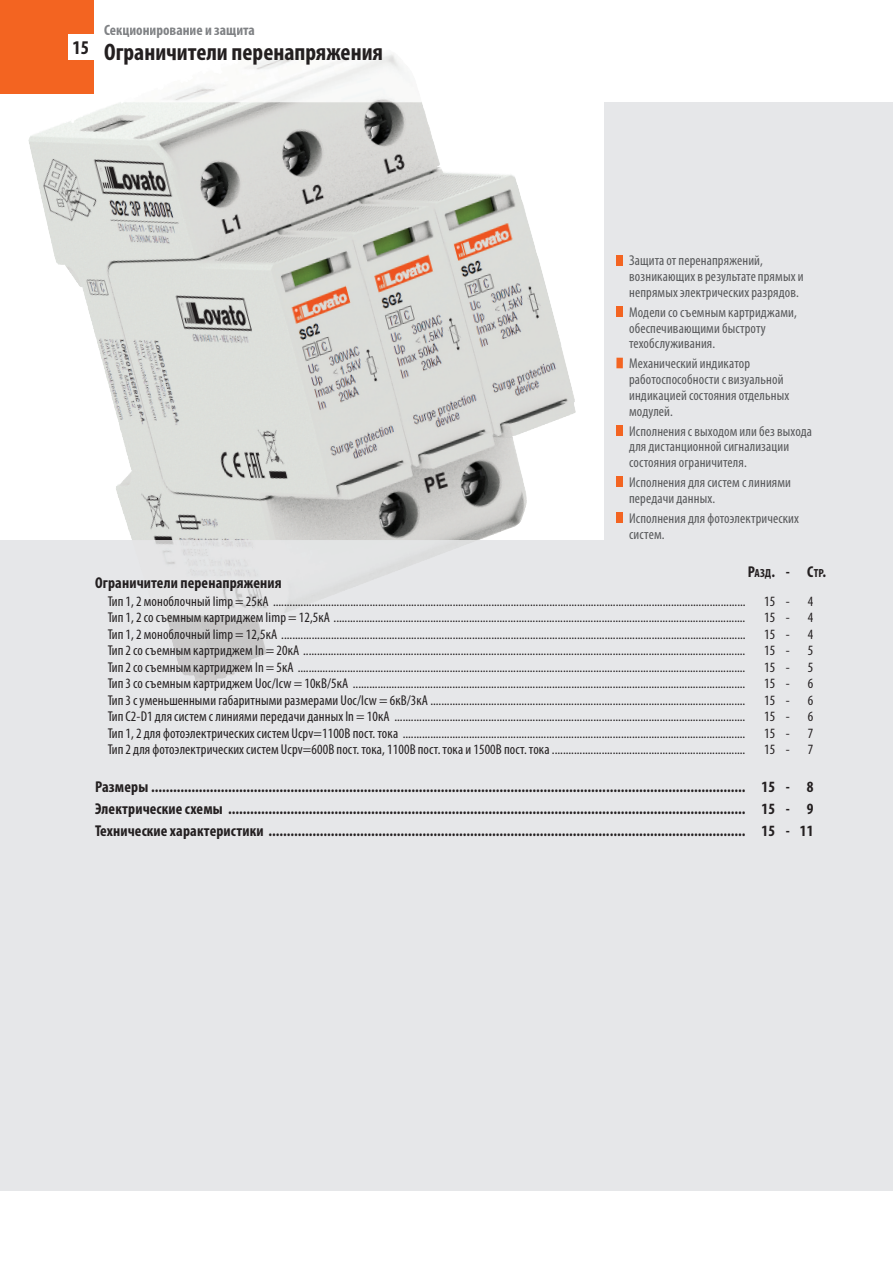
<style>
.page{position:relative;width:893px;height:1263px;background:#fff}
.page>*{position:absolute;margin:0;border:0;box-sizing:border-box;transform-origin:0 0}
.t1{font:700 condensed 24px "Myriad Pro";color:#231f20}
.t2{font:700 condensed 19.5px "Myriad Pro";color:#231f20}
.t3{font:700 condensed 15.75px/22px "Myriad Pro";letter-spacing:.01em;color:#231f20;text-align:justify}
.t4{font:700 condensed 15px "Myriad Pro";color:#808285}
.t5{font:condensed 14.25px "Myriad Pro";letter-spacing:.01em;color:#231f20}
.t6{font:condensed 14.25px/15.8px "Myriad Pro";letter-spacing:.01em;color:#57585a}
.s1{font-size:11.85px}
</style>
<div class="page">
<div style="left:0;top:102px;width:893px;height:1088px;background:#e6e7e9"></div>
<div style="left:616px;top:255px;width:7px;height:10px;background:#f36421"></div>
<div style="left:616px;top:306px;width:7px;height:11px;background:#f36421"></div>
<div style="left:616px;top:358px;width:7px;height:10px;background:#f36421"></div>
<div style="left:616px;top:425px;width:7px;height:11px;background:#f36421"></div>
<div style="left:616px;top:476px;width:7px;height:11px;background:#f36421"></div>
<div style="left:616px;top:512px;width:7px;height:11px;background:#f36421"></div>
<div style="left:0;top:0;width:94px;height:94px;background:#f36421"></div>
<div style="left:68px;top:34px;width:28px;height:26px;background:#fff"></div>
<svg style="left:0;top:102px;width:604px;height:438px;fill:#dbded9"></svg>
<h2 class="t2" style="left:72px;top:36px;width:18px">15</h2>
<p class="t4" style="left:104px;top:21px;width:152px">Секционирование и защита</p>
<h1 class="t1" style="left:104px;top:38px;width:280px">Ограничители перенапряжения</h1>
<p class="t6" style="left:629px;top:254px;width:176px">Защита от перенапряжений, возникающих в результате прямых и непрямых электрических разрядов.</p>
<p class="t6" style="left:629px;top:305px;width:169px">Модели со съемным картриджами, обеспечивающими быстроту техобслуживания.</p>
<p class="t6" style="left:629px;top:357px;width:162px">Механический индикатор работоспособности с визуальной индикацией состояния отдельных модулей.</p>
<p class="t6" style="left:629px;top:424px;width:184px">Исполнения с выходом или без выхода для дистанционной сигнализации состояния ограничителя.</p>
<p class="t6" style="left:629px;top:475px;width:163px">Исполнения для систем с линиями передачи данных.</p>
<p class="t6" style="left:629px;top:511px;width:171px">Исполнения для фотоэлектрических систем.</p>
<p class="t3" style="left:748px;top:560px;width:80px">Р<span class="s1">АЗД</span>. - С<span class="s1">ТР</span>.</p>
<p class="t3" style="left:95px;top:572px;width:188px">Ограничители перенапряжения</p>
<p class="t5" style="left:108px;top:596px;width:639px">Тип 1, 2 моноблочный Iimp = 25кА ...........................................................................................................................................................................</p>
<p class="t5" style="left:764px;top:596px;width:27px">15 -</p>
<p class="t5" style="left:808px;top:596px;width:7px">4</p>
<p class="t5" style="left:108px;top:612px;width:639px">Тип 1, 2 со съемным картриджем Iimp = 12,5кА .....................................................................................................................................................</p>
<p class="t5" style="left:764px;top:612px;width:27px">15 -</p>
<p class="t5" style="left:808px;top:612px;width:7px">4</p>
<p class="t5" style="left:108px;top:629px;width:639px">Тип 1, 2 моноблочный Iimp = 12,5кА ........................................................................................................................................................................</p>
<p class="t5" style="left:764px;top:629px;width:27px">15 -</p>
<p class="t5" style="left:808px;top:629px;width:7px">4</p>
<p class="t5" style="left:108px;top:645px;width:639px">Тип 2 со съемным картриджем In = 20кА ................................................................................................................................................................</p>
<p class="t5" style="left:764px;top:645px;width:27px">15 -</p>
<p class="t5" style="left:808px;top:645px;width:7px">5</p>
<p class="t5" style="left:108px;top:662px;width:639px">Тип 2 со съемным картриджем In = 5кА ..................................................................................................................................................................</p>
<p class="t5" style="left:764px;top:662px;width:27px">15 -</p>
<p class="t5" style="left:808px;top:662px;width:7px">5</p>
<p class="t5" style="left:108px;top:678px;width:639px">Тип 3 со съемным картриджем Uoc/Icw = 10кВ/5кА ..............................................................................................................................................</p>
<p class="t5" style="left:764px;top:678px;width:27px">15 -</p>
<p class="t5" style="left:808px;top:678px;width:7px">6</p>
<p class="t5" style="left:108px;top:695px;width:639px">Тип 3 с уменьшенными габаритными размерами Uoc/Icw = 6кВ/3кА ..................................................................................................................</p>
<p class="t5" style="left:764px;top:695px;width:27px">15 -</p>
<p class="t5" style="left:808px;top:695px;width:7px">6</p>
<p class="t5" style="left:108px;top:711px;width:639px">Тип C2-D1 для систем с линиями передачи данных In = 10кА ...............................................................................................................................</p>
<p class="t5" style="left:764px;top:711px;width:27px">15 -</p>
<p class="t5" style="left:808px;top:711px;width:7px">6</p>
<p class="t5" style="left:108px;top:728px;width:639px">Тип 1, 2 для фотоэлектрических систем Ucpv=1100В пост. тока ............................................................................................................................</p>
<p class="t5" style="left:764px;top:728px;width:27px">15 -</p>
<p class="t5" style="left:808px;top:728px;width:7px">7</p>
<p class="t5" style="left:108px;top:744px;width:639px">Тип 2 для фотоэлектрических систем Ucpv=600В пост. тока, 1100В пост. тока и 1500В пост. тока ......................................................................</p>
<p class="t5" style="left:764px;top:744px;width:27px">15 -</p>
<p class="t5" style="left:808px;top:744px;width:7px">7</p>
<p class="t3" style="left:95px;top:775px;width:720px">Размеры .................................................................................................................................................................. 15 - 8<br>Электрические схемы ............................................................................................................................................. 15 - 9<br>Технические характеристики .................................................................................................................................. 15 - 11</p>
</div>
